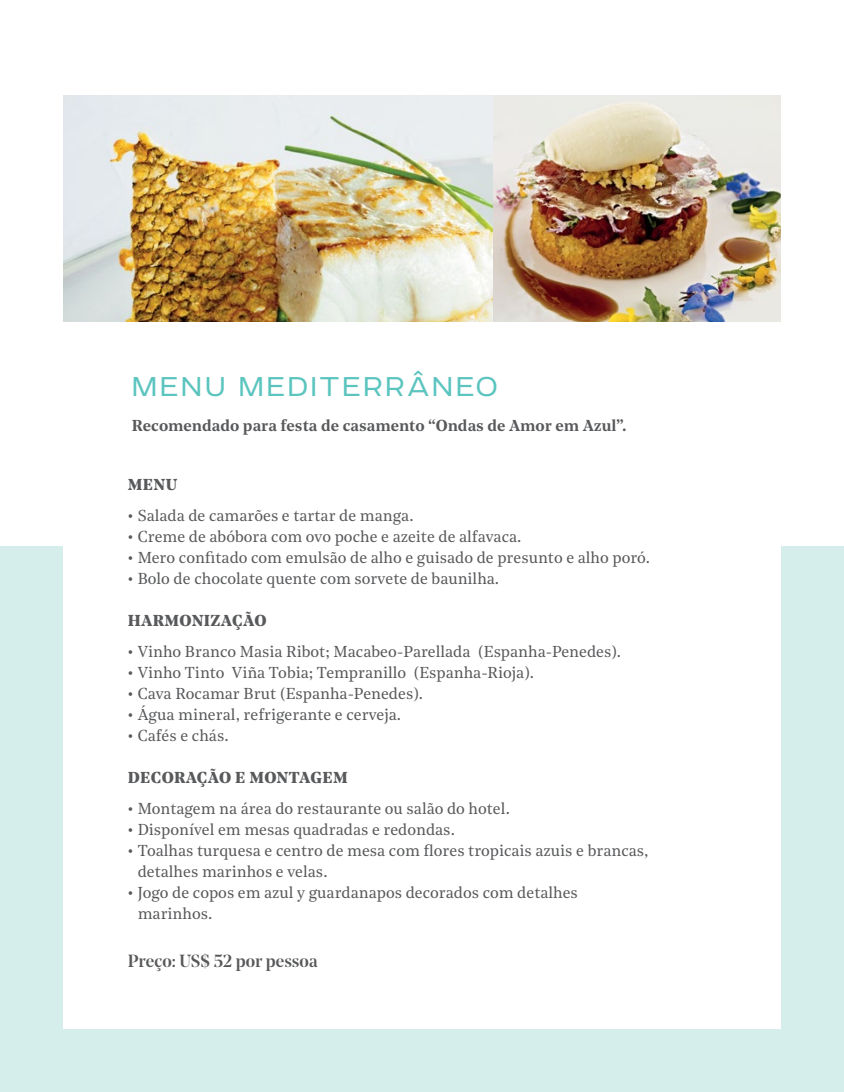
<style>
.page{position:relative;width:844px;height:1092px;background:#fff}
.page>*{position:absolute;margin:0;border:0;box-sizing:border-box;transform-origin:0 0}
.t1{font:300 31.5px "Echoes Sans";letter-spacing:.075em;color:#5bc4bf}
.t2{font:500 17.5px "Noe Display";color:#58595b}
.t3{font:15.75px/21px "Noe Text";color:#58595b}
.t4{font:600 15.75px "Noe Text";color:#58595b}
.t5{font:700 15.75px "Noe Text";letter-spacing:.015em;color:#58595b}
</style>
<div class="page">
<div style="left:0;top:547px;width:843px;height:544px;background:#d6eeeb"></div>
<div style="left:63px;top:202px;width:717px;height:826px;background:#fff"></div>
<img style="left:63px;top:96px;width:430px;height:226px">
<img style="left:493px;top:96px;width:287px;height:226px">
<h1 class="t1" style="left:132px;top:369px;width:367px">MENU MEDITERRÂNEO</h1>
<p class="t4" style="left:132px;top:413px;width:496px">Recomendado para festa de casamento “Ondas de Amor em Azul”.</p>
<p class="t5" style="left:128px;top:473px;width:51px">MENU</p>
<p class="t3" style="left:128px;top:504px;width:287px">• Salada de camarões e tartar de manga.</p>
<p class="t3" style="left:128px;top:525px;width:395px">• Creme de abóbora com ovo poche e azeite de alfavaca.</p>
<p class="t3" style="left:128px;top:546px;width:523px">• Mero confitado com emulsão de alho e guisado de presunto e alho poró.</p>
<p class="t3" style="left:128px;top:567px;width:373px">• Bolo de chocolate quente com sorvete de baunilha.</p>
<p class="t5" style="left:128px;top:609px;width:140px">HARMONIZAÇÃO</p>
<p class="t3" style="left:128px;top:640px;width:494px">• Vinho Branco Masia Ribot; Macabeo-Parellada (Espanha-Penedes).</p>
<p class="t3" style="left:128px;top:661px;width:407px">• Vinho Tinto Viña Tobia; Tempranillo (Espanha-Rioja).</p>
<p class="t3" style="left:128px;top:682px;width:296px">• Cava Rocamar Brut (Espanha-Penedes).</p>
<p class="t3" style="left:128px;top:703px;width:275px">• Água mineral, refrigerante e cerveja.</p>
<p class="t3" style="left:128px;top:724px;width:102px">• Cafés e chás.</p>
<p class="t5" style="left:128px;top:766px;width:221px">DECORAÇÃO E MONTAGEM</p>
<p class="t3" style="left:128px;top:797px;width:383px">• Montagem na área do restaurante ou salão do hotel.</p>
<p class="t3" style="left:128px;top:818px;width:328px">• Disponível em mesas quadradas e redondas.</p>
<p class="t3" style="left:138px;top:839px;width:512px;text-indent:-10px">• Toalhas turquesa e centro de mesa com flores tropicais azuis e brancas, detalhes marinhos e velas.</p>
<p class="t3" style="left:138px;top:881px;width:441px;text-indent:-10px">• Jogo de copos em azul y guardanapos decorados com detalhes marinhos.</p>
<p class="t2" style="left:128px;top:949px;width:191px">Preço: US$ 52 por pessoa</p>
</div>
